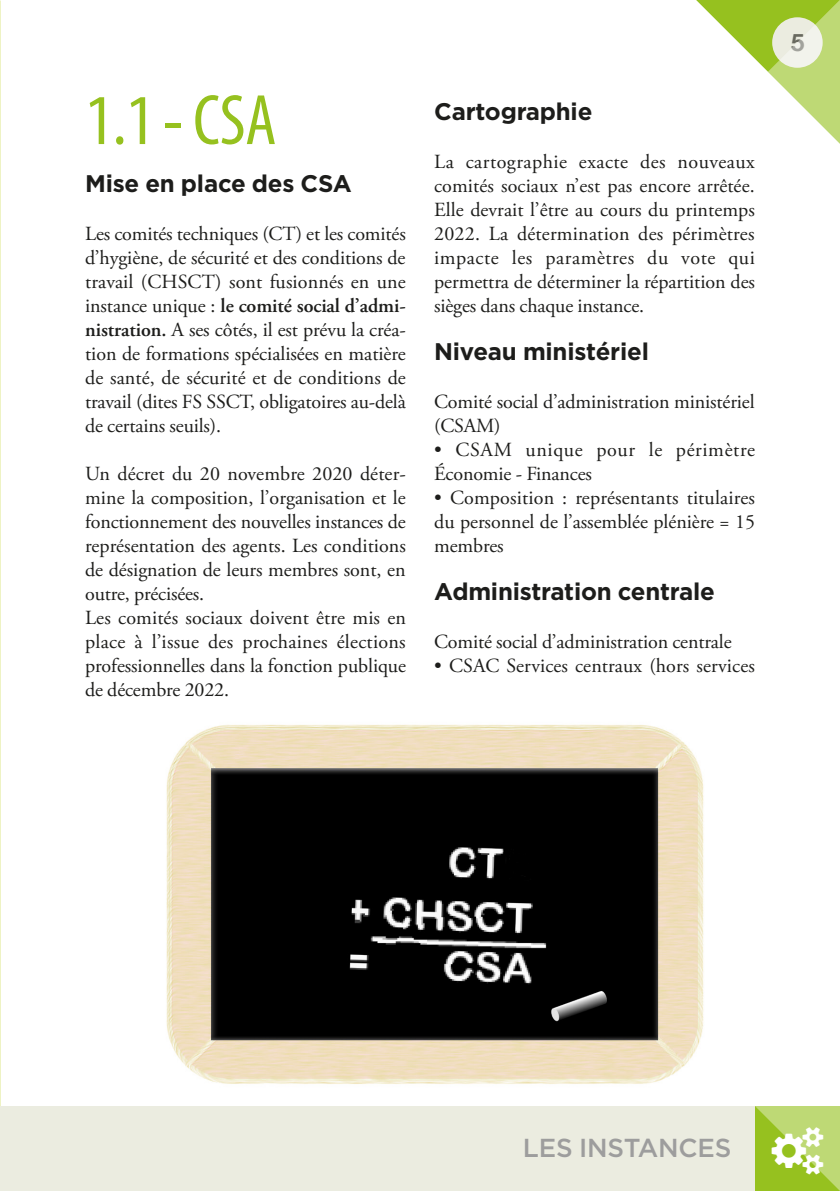
<style>
.page{position:relative;width:840px;height:1191px;background:#fff}
.page>*{position:absolute;margin:0;border:0;box-sizing:border-box;transform-origin:0 0}
.Titre_VERT__GROS{font:condensed 72px "Myriad Pro";color:#96c11f}
.t1{font:500 26px "Gotham";letter-spacing:-.01em;color:#9d9d9d}
.TITRE_NV1{font:700 24px "Gotham";letter-spacing:-.01em;color:#1d1d1b}
.t2{font:700 24px "Helvetica Neue";color:#68695f}
.t3{font:20px/24px "Adobe Garamond Pro";letter-spacing:-.005em;color:#1d1d1b;text-align:justify}
.t4{font:20px/24px "Adobe Garamond Pro";letter-spacing:.03em;color:#1d1d1b}
.s1{font-weight:600}
</style>
<div class="page">
<img style="left:166px;top:724px;width:538px;height:360px">
<svg style="left:696px;top:0;width:71px;height:71px"></svg>
<div style="left:0;top:1106px;width:839px;height:85px;background:#ebece0"></div>
<svg style="left:767px;top:0;width:72px;height:143px"></svg>
<svg style="left:755px;top:1106px;width:84px;height:85px;background:#a9cc49"></svg>
<p class="Titre_VERT__GROS" style="left:85px;top:77px;width:193px">1.1 - CSA</p>
<p class="TITRE_NV1" style="left:85px;top:170px;width:268px">Mise en place des CSA</p>
<p class="t3" style="left:85px;top:222px;width:322px">Les comités techniques (CT) et les comités d’hygiène, de sécurité et des conditions de travail (CHSCT) sont fusionnés en une instance unique : <span class="s1">le comité social d’admi&shy;nistration.</span> A ses côtés, il est prévu la créa&shy;tion de formations spécialisées en matière de santé, de sécurité et de conditions de travail (dites FS SSCT, obligatoires au-delà de certains seuils).</p>
<p class="t3" style="left:85px;top:462px;width:322px">Un décret du 20 novembre 2020 déter&shy;mine la composition, l’organisation et le fonctionnement des nouvelles instances de représentation des agents. Les conditions de désignation de leurs membres sont, en outre, précisées.</p>
<p class="t3" style="left:85px;top:606px;width:322px">Les comités sociaux doivent être mis en place à l’issue des prochaines élections professionnelles dans la fonction publique de décembre 2022.</p>
<p class="TITRE_NV1" style="left:434px;top:98px;width:160px">Cartographie</p>
<p class="t3" style="left:434px;top:150px;width:322px">La cartographie exacte des nouveaux comités sociaux n’est pas encore arrêtée.<br>Elle devrait l’être au cours du printemps 2022. La détermination des périmètres impacte les paramètres du vote qui permettra de déterminer la répartition des sièges dans chaque instance.</p>
<p class="TITRE_NV1" style="left:434px;top:338px;width:216px">Niveau ministériel</p>
<p class="t3" style="left:434px;top:390px;width:322px">Comité social d’administration ministériel (CSAM)</p>
<p class="t4" style="left:434px;top:438px;width:322px">• CSAM unique pour le périmètre<br>Économie - Finances</p>
<p class="t3" style="left:434px;top:486px;width:322px">• Composition : représentants titulaires du personnel de l’assemblée plénière = 15 membres</p>
<p class="TITRE_NV1" style="left:434px;top:578px;width:282px">Administration centrale</p>
<p class="t3" style="left:434px;top:630px;width:299px">Comité social d’administration centrale</p>
<p class="t3" style="left:434px;top:654px;width:322px">• CSAC Services centraux (hors services</p>
<p class="t2" style="left:790px;top:23px;width:15px">5</p>
<h2 class="t1" style="left:522px;top:1130px;width:210px">LES INSTANCES</h2>
</div>
